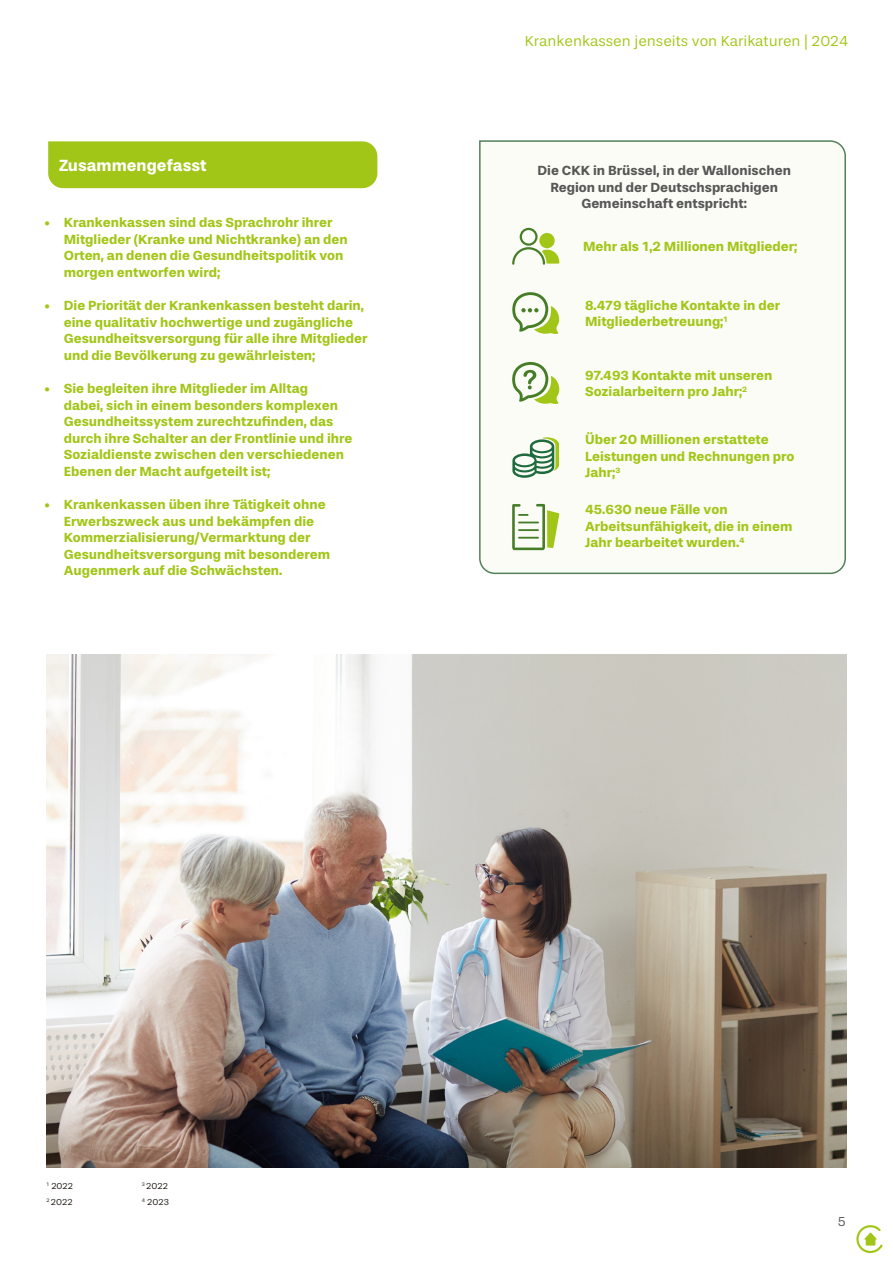
<style>
.page{position:relative;width:893px;height:1263px;background:#fff}
.page>*{position:absolute;margin:0;border:0;box-sizing:border-box;transform-origin:0 0}
.t1{font:700 16.5px "Stevie Sans";color:#fff}
.t2{font:15px "Stevie Sans";color:#a2c617}
.t3{font:700 13.5px/16.5px "Stevie Sans";color:#a2c617}
.t4{font:700 13.5px/16.5px "Stevie Sans";color:#575756;text-align:center}
.t5{font:13.5px "Stevie Sans";color:#575756}
.t6{font:9px/15.6px "Stevie Sans";color:#1d160f}
</style>
<div class="page">
<svg style="left:856px;top:1225px;width:27px;height:28px"></svg>
<div style="left:48px;top:141px;width:329px;height:47px;background:#a2c617"></div>
<img style="left:47px;top:655px;width:799px;height:512px">
<div style="left:479px;top:140px;width:367px;height:435px;background:#fafcf5"></div>
<svg style="left:512px;top:228px;width:47px;height:37px"></svg>
<svg style="left:511px;top:292px;width:50px;height:43px"></svg>
<svg style="left:512px;top:437px;width:47px;height:41px"></svg>
<svg style="left:512px;top:504px;width:47px;height:46px"></svg>
<hr style="left:518px;top:529px;width:21px;height:2px;background:#467d27">
<hr style="left:518px;top:537px;width:21px;height:2px;background:#467d27">
<svg style="left:511px;top:362px;width:50px;height:43px"></svg>
<p class="t1" style="left:59px;top:155px;width:149px">Zusammengefasst</p>
<p class="t3" style="left:64px;top:214px;width:286px;text-indent:-19px">• Krankenkassen sind das Sprachrohr ihrer Mitglieder (Kranke und Nichtkranke) an den Orten, an denen die Gesundheitspolitik von morgen entworfen wird;</p>
<p class="t3" style="left:64px;top:297px;width:305px;text-indent:-19px">• Die Priorität der Krankenkassen besteht darin, eine qualitativ hochwertige und zugängliche Gesundheitsversorgung für alle ihre Mitglieder und die Bevölkerung zu gewährleisten;</p>
<p class="t3" style="left:64px;top:380px;width:290px;text-indent:-19px">• Sie begleiten ihre Mitglieder im Alltag<br>dabei, sich in einem besonders komplexen Gesundheitssystem zurechtzufinden, das durch ihre Schalter an der Frontlinie und ihre Sozialdienste zwischen den verschiedenen Ebenen der Macht aufgeteilt ist;</p>
<p class="t3" style="left:64px;top:496px;width:268px;text-indent:-19px">• Krankenkassen üben ihre Tätigkeit ohne Erwerbszweck aus und bekämpfen die Kommerzialisierung/Vermarktung der Gesundheitsversorgung mit besonderem Augenmerk auf die Schwächsten.</p>
<p class="t2" style="left:525px;top:33px;width:325px">Krankenkassen jenseits von Karikaturen | 2024</p>
<p class="t4" style="left:537px;top:163px;width:255px">Die CKK in Brüssel, in der Wallonischen<br>Region und der Deutschsprachigen<br>Gemeinschaft entspricht:</p>
<p class="t3" style="left:583px;top:238px;width:216px">Mehr als 1,2 Millionen Mitglieder;</p>
<p class="t3" style="left:585px;top:297px;width:196px">8.479 tägliche Kontakte in der<br>Mitgliederbetreuung;<sup>1</sup></p>
<p class="t3" style="left:585px;top:367px;width:189px">97.493 Kontakte mit unseren<br>Sozialarbeitern pro Jahr;<sup>2</sup></p>
<p class="t3" style="left:585px;top:431px;width:211px">Über 20 Millionen erstattete<br>Leistungen und Rechnungen pro<br>Jahr;<sup>3</sup></p>
<p class="t3" style="left:585px;top:501px;width:209px">45.630 neue Fälle von<br>Arbeitsunfähigkeit, die in einem<br>Jahr bearbeitet wurden.<sup>4</sup></p>
<p class="t6" style="left:47px;top:1178px;width:28px"><sup>1</sup> 2022<br><sup>2</sup> 2022</p>
<p class="t6" style="left:142px;top:1178px;width:29px"><sup>3</sup> 2022<br><sup>4</sup> 2023</p>
<p class="t5" style="left:838px;top:1214px;width:9px">5</p>
</div>
